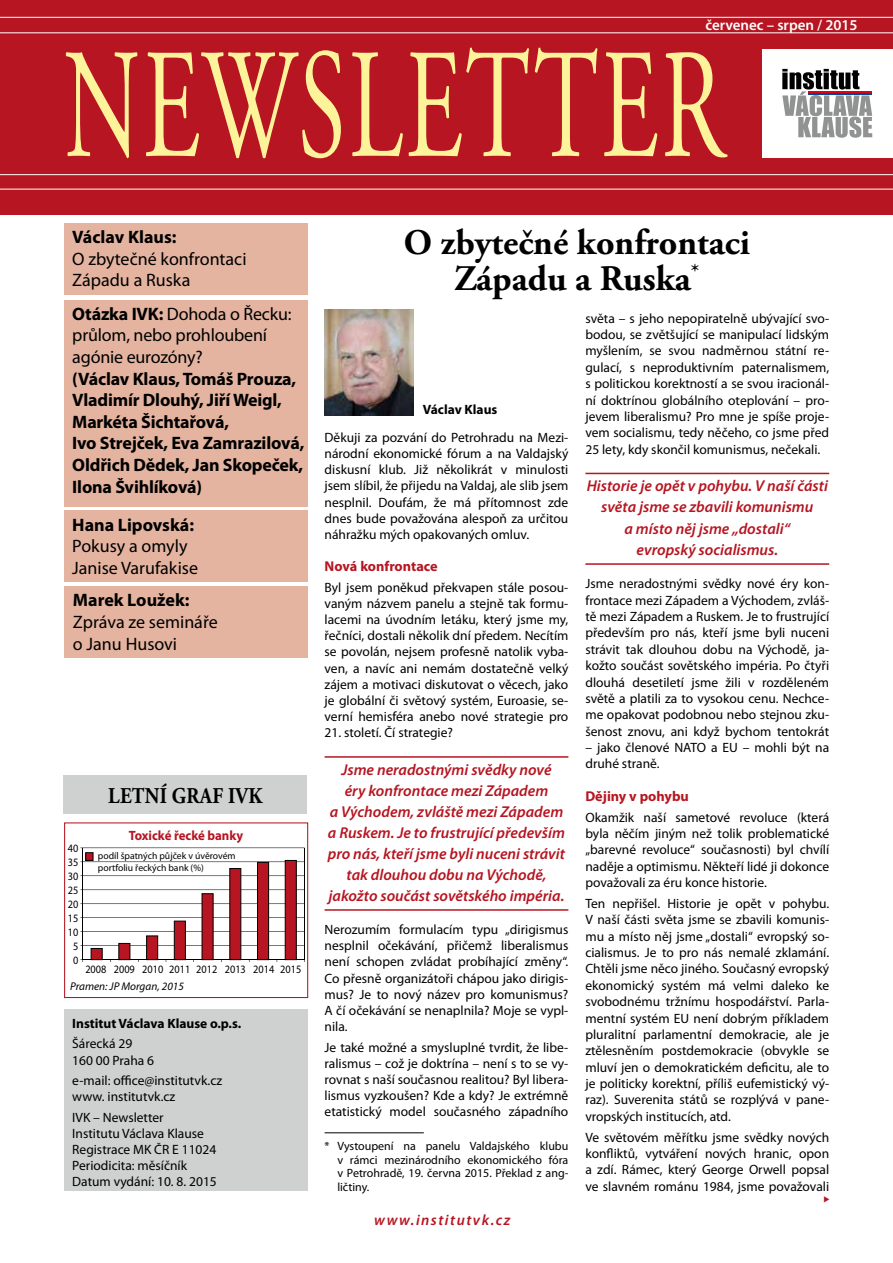
<style>
.page{position:relative;width:893px;height:1263px;background:#fff}
.page>*{position:absolute;margin:0;border:0;box-sizing:border-box;transform-origin:0 0}
.t1{font:156px "Adobe Garamond Pro";letter-spacing:.03em;color:#fdf39b;scale:.62 1}
.t2{font:700 36px/36px "Adobe Garamond Pro";color:#000;text-align:center}
.t3{font:700 22.5px "Adobe Garamond Pro";letter-spacing:.015em;color:#000;scale:.87 1}
.t4{font:700 18px/21.6px "Myriad Pro";letter-spacing:-.01em;color:#000}
.t5{font:18px/21.6px "Myriad Pro";color:#000}
.t6{font:italic 600 15.75px/21px "Myriad Pro";color:#b61521;text-align:center}
.t7{font:600 15px "Myriad Pro";color:#fff}
.t8{font:italic 600 15px "Myriad Pro";letter-spacing:.1em;color:#b61521}
.t9{font:700 14.25px "Myriad Pro";color:#b61521}
.t10{font:13.5px/16.4px "Myriad Pro";color:#000;text-align:justify}
.t11{font:700 13.5px "Myriad Pro";color:#000}
.t12{font:700 13.5px "Myriad Pro";color:#b61521;scale:.95 1}
.t13{font:12px/13.5px "Myriad Pro";color:#000;text-align:justify}
.t14{font:11.25px/14px "Myriad Pro";color:#000;text-align:center;scale:.91 1}
.t15{font:italic 11.25px "Myriad Pro";color:#000}
.t16{font:9.75px/12px "Myriad Pro";color:#000}
.s1{font-weight:700}
</style>
<div class="page">
<div style="left:0;top:0;width:893px;height:215px;background:#b61521"></div>
<div style="left:762px;top:50px;width:131px;height:108px;background:#fff"></div>
<svg style="left:782px;top:69px;width:90px;height:69px"></svg>
<hr style="left:808px;top:91px;width:64px;height:2px;background:#e3000f">
<hr style="left:808px;top:93px;width:64px;height:1px;background:#004799">
<hr style="left:0;top:17px;width:893px;height:1px;background:#fff">
<hr style="left:0;top:174px;width:893px;height:1px;background:#fff">
<hr style="left:0;top:33px;width:893px;height:1px;background:#fff">
<hr style="left:0;top:189px;width:893px;height:1px;background:#fff">
<div style="left:64px;top:223px;width:244px;height:72px;background:#e4b4a0"></div>
<div style="left:64px;top:300px;width:244px;height:207px;background:#e4b4a0"></div>
<div style="left:64px;top:511px;width:244px;height:71px;background:#e4b4a0"></div>
<div style="left:64px;top:586px;width:244px;height:72px;background:#e4b4a0"></div>
<div style="left:64px;top:1009px;width:244px;height:182px;background:#cfd0d0"></div>
<div style="left:63px;top:775px;width:244px;height:38px;background:#cfd0d0"></div>
<hr style="left:325px;top:756px;width:243px;height:2px;background:#b61521">
<hr style="left:325px;top:909px;width:243px;height:2px;background:#b61521">
<hr style="left:585px;top:473px;width:244px;height:1px;background:#b61521">
<hr style="left:585px;top:563px;width:244px;height:2px;background:#b61521">
<div style="left:64px;top:822px;width:244px;height:176px;border:1px solid #b61521"></div>
<div style="left:86px;top:853px;width:7px;height:7px;background:#b61521"></div>
<div style="left:85px;top:852px;width:8px;height:9px;border:1px solid #000"></div>
<hr style="left:83px;top:847px;width:222px;height:1px;background:#000">
<hr style="left:83px;top:861px;width:222px;height:1px;background:#000">
<hr style="left:83px;top:875px;width:222px;height:1px;background:#000">
<hr style="left:83px;top:889px;width:222px;height:1px;background:#000">
<hr style="left:83px;top:903px;width:222px;height:1px;background:#000">
<hr style="left:83px;top:917px;width:222px;height:1px;background:#000">
<hr style="left:83px;top:931px;width:222px;height:1px;background:#000">
<hr style="left:83px;top:945px;width:222px;height:1px;background:#000">
<hr style="left:83px;top:848px;width:1px;height:112px;background:#000">
<hr style="left:304px;top:848px;width:1px;height:112px;background:#000">
<hr style="left:83px;top:959px;width:222px;height:1px;background:#000">
<svg style="left:90px;top:860px;width:207px;height:102px"></svg>
<img style="left:325px;top:309px;width:89px;height:106px">
<hr style="left:325px;top:1132px;width:99px;height:1px;background:#000">
<p class="t7" style="left:705px;top:17px;width:154px">červenec – srpen / 2015</p>
<h1 class="t1" style="left:64px;top:13px;width:1066px">NEWSLETTER</h1>
<h3 class="t4" style="left:72px;top:226px;width:106px">Václav Klaus:</h3>
<h3 class="t5" style="left:72px;top:248px;width:176px">O zbytečné konfrontaci<br>Západu a Ruska</h3>
<h3 class="t5" style="left:72px;top:303px;width:221px"><span class="s1">Otázka IVK:</span> Dohoda o Řecku: průlom, nebo prohloubení agónie eurozóny?</h3>
<h3 class="t4" style="left:72px;top:368px;width:234px">(Václav Klaus, Tomáš Prouza,<br>Vladimír Dlouhý, Jiří Weigl,<br>Markéta Šichtařová,<br>Ivo Strejček, Eva Zamrazilová,<br>Oldřich Dědek, Jan Skopeček,<br>Ilona Švihlíková)</h3>
<h3 class="t4" style="left:72px;top:514px;width:123px">Hana Lipovská:</h3>
<h3 class="t5" style="left:72px;top:536px;width:127px">Pokusy a omyly<br>Janise Varufakise</h3>
<h3 class="t4" style="left:73px;top:590px;width:118px">Marek Loužek:</h3>
<h3 class="t5" style="left:73px;top:611px;width:146px">Zpráva ze semináře o Janu Husovi</h3>
<h3 class="t3" style="left:108px;top:782px;width:179px">LETNÍ GRAF IVK</h3>
<p class="t12" style="left:129px;top:828px;width:122px">Toxické řecké banky</p>
<p class="t14" style="left:68px;top:841px;width:13px">40<br>35<br>30<br>25<br>20<br>15<br>10<br>5<br>0</p>
<p class="t16" style="left:98px;top:850px;width:139px">podíl špatných půjček v úvěrovém portfoliu řeckých bank (%)</p>
<p class="t14" style="left:85px;top:962px;width:239px">2008 2009 2010 2011 2012 2013 2014 2015</p>
<p class="t15" style="left:70px;top:980px;width:115px">Pramen: JP Morgan, 2015</p>
<p class="t11" style="left:72px;top:1016px;width:171px">Institut Václava Klause o.p.s.</p>
<p class="t10" style="left:72px;top:1036px;width:83px">Šárecká 29<br>160 00 Praha 6</p>
<p class="t10" style="left:72px;top:1072px;width:151px">e-mail: office@institutvk.cz www. institutvk.cz</p>
<p class="t10" style="left:72px;top:1109px;width:146px;text-align:left">IVK – Newsletter<br>Institutu Václava Klause<br>Registrace MK ČR E 11024<br>Periodicita: měsíčník<br>Datum vydání: 10. 8. 2015</p>
<h2 class="t2" style="left:404px;top:225px;width:348px">O zbytečné konfrontaci<br>Západu a Ruska<sup>*</sup></h2>
<p class="t11" style="left:423px;top:402px;width:76px">Václav Klaus</p>
<p class="t10" style="left:325px;top:429px;width:245px">Děkuji za pozvání do Petrohradu na Mezi&shy;národní ekonomické fórum a na Valdajský diskusní klub. Již několikrát v minulosti jsem slíbil, že přijedu na Valdaj, ale slib jsem nesplnil. Doufám, že má přítomnost zde dnes bude považována alespoň za určitou náhražku mých opakovaných omluv.</p>
<p class="t9" style="left:325px;top:558px;width:115px">Nová konfrontace</p>
<p class="t10" style="left:325px;top:579px;width:245px">Byl jsem poněkud překvapen stále posou&shy;vaným názvem panelu a stejně tak formu&shy;lacemi na úvodním letáku, který jsme my, řečníci, dostali několik dní předem. Necítím se povolán, nejsem profesně natolik vyba&shy;ven, a navíc ani nemám dostatečně velký zájem a motivaci diskutovat o věcech, jako je globální či světový systém, Euroasie, se&shy;verní hemisféra anebo nové strategie pro</p>
<p class="t10" style="left:325px;top:725px;width:130px">21. století. Čí strategie?</p>
<p class="t6" style="left:328px;top:759px;width:239px">Jsme neradostnými svědky nové<br>éry konfrontace mezi Západem<br>a Východem, zvláště mezi Západem a Ruskem. Je to frustrující především pro nás, kteří jsme byli nuceni strávit tak dlouhou dobu na Východě, jakožto součást sovětského impéria.</p>
<p class="t10" style="left:325px;top:921px;width:245px">Nerozumím formulacím typu „dirigismus nesplnil očekávání, přičemž liberalismus není schopen zvládat probíhající změny“.<br>Co přesně organizátoři chápou jako dirigis&shy;mus? Je to nový název pro komunismus?<br>A čí očekávání se nenaplnila? Moje se vypl&shy;nila.</p>
<p class="t10" style="left:325px;top:1039px;width:245px">Je také možné a smysluplné tvrdit, že libe&shy;ralismus – což je doktrína – není s to se vy&shy;rovnat s naší současnou realitou? Byl libera&shy;lismus vyzkoušen? Kde a kdy? Je extrémně etatistický model současného západního</p>
<p class="t13" style="left:337px;top:1140px;width:233px;text-indent:-13px">* Vystoupení na panelu Valdajského klubu v rámci mezinárodního ekonomického fóra v Petrohradě, 19. června 2015. Překlad z ang&shy;ličtiny.</p>
<p class="t8" style="left:374px;top:1212px;width:138px">www.institutvk.cz</p>
<p class="t10" style="left:585px;top:310px;width:245px">světa – s jeho nepopiratelně ubývající svo&shy;bodou, se zvětšující se manipulací lidským myšlením, se svou nadměrnou státní re&shy;gulací, s neproduktivním paternalismem, s politickou korektností a se svou iracionál&shy;ní doktrínou globálního oteplování – pro&shy;jevem liberalismu? Pro mne je spíše proje&shy;vem socialismu, tedy něčeho, co jsme před 25 lety, kdy skončil komunismus, nečekali.</p>
<p class="t6" style="left:587px;top:476px;width:243px">Historie je opět v pohybu. V naší části světa jsme se zbavili komunismu<br>a místo něj jsme „dostali“<br>evropský socialismus.</p>
<p class="t10" style="left:585px;top:576px;width:245px">Jsme neradostnými svědky nové éry kon&shy;frontace mezi Západem a Východem, zvláš&shy;tě mezi Západem a Ruskem. Je to frustrující především pro nás, kteří jsme byli nuceni strávit tak dlouhou dobu na Východě, ja&shy;kožto součást sovětského impéria. Po čtyři dlouhá desetiletí jsme žili v rozděleném světě a platili za to vysokou cenu. Nechce&shy;me opakovat podobnou nebo stejnou zku&shy;šenost znovu, ani když bychom tentokrát</p>
<p class="t10" style="left:585px;top:740px;width:245px">– jako členové NATO a EU – mohli být na druhé straně.</p>
<p class="t9" style="left:585px;top:788px;width:105px">Dějiny v pohybu</p>
<p class="t10" style="left:585px;top:809px;width:245px">Okamžik naší sametové revoluce (která byla něčím jiným než tolik problematické „barevné revoluce“ současnosti) byl chvílí naděje a optimismu. Někteří lidé ji dokonce považovali za éru konce historie.</p>
<p class="t10" style="left:585px;top:895px;width:245px">Ten nepřišel. Historie je opět v pohybu.<br>V naší části světa jsme se zbavili komunis&shy;mu a místo něj jsme „dostali“ evropský so&shy;cialismus. Je to pro nás nemalé zklamání.<br>Chtěli jsme něco jiného. Současný evropský ekonomický systém má velmi daleko ke svobodnému tržnímu hospodářství. Parla&shy;mentní systém EU není dobrým příkladem pluralitní parlamentní demokracie, ale je ztělesněním postdemokracie (obvykle se mluví jen o demokratickém deficitu, ale to je politicky korektní, příliš eufemistický vý&shy;raz). Suverenita států se rozplývá v pane&shy;vropských institucích, atd.</p>
<p class="t10" style="left:585px;top:1129px;width:245px">Ve světovém měřítku jsme svědky nových konfliktů, vytváření nových hranic, opon a zdí. Rámec, který George Orwell popsal ve slavném románu 1984, jsme považovali</p>
</div>
